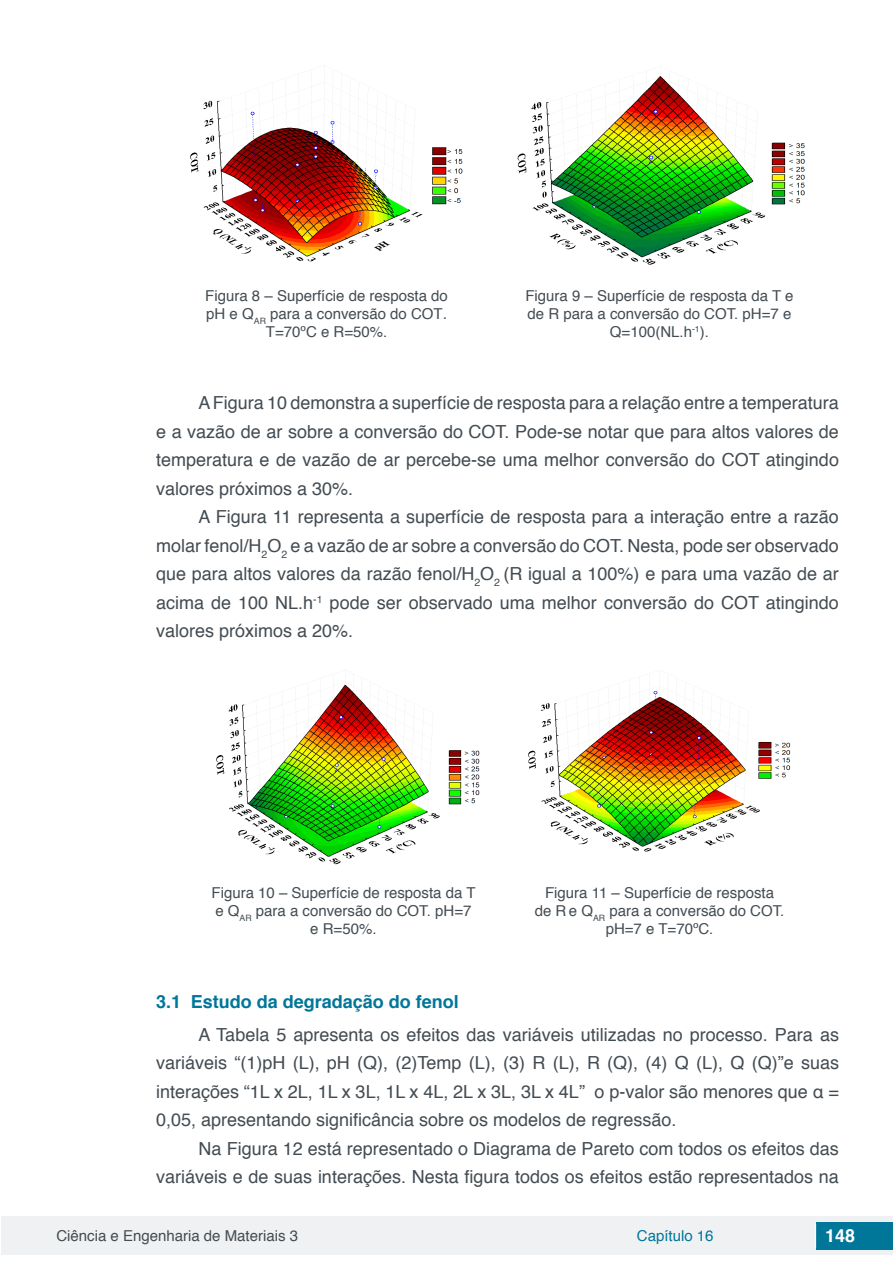
<style>
.page{position:relative;width:893px;height:1263px;background:#fff}
.page>*{position:absolute;margin:0;border:0;box-sizing:border-box;transform-origin:0 0}
.t1{font:18px/28.5px "Helvetica";color:#434c52;text-align:justify}
.t2{font:700 18px "Helvetica";color:#007699}
.t3{font:700 18px "Helvetica";color:#fff}
.t4{font:15px/18px "Helvetica";color:#434c52;text-align:center}
.t5{font:15px "Helvetica";color:#007699}
.s1{font-style:italic}
</style>
<div class="page">
<div style="left:1px;top:1216px;width:891px;height:38px;background:#f0f1f2"></div>
<div style="left:816px;top:1222px;width:77px;height:27px;background:#007699"></div>
<svg style="left:815px;top:1224px;width:1px;height:24px"></svg>
<img style="left:190px;top:73px;width:273px;height:189px">
<img style="left:517px;top:76px;width:288px;height:189px">
<img style="left:216px;top:669px;width:264px;height:196px">
<img style="left:528px;top:673px;width:263px;height:179px">
<p class="t4" style="left:205px;top:287px;width:244px">Figura 8 – Superfície de resposta do pH e Q<sub>AR</sub> para a conversão do COT<span class="s1">.<br></span>T=70ºC e R=50%.</p>
<p class="t4" style="left:525px;top:287px;width:269px">Figura 9 – Superfície de resposta da T e de R para a conversão do COT. pH=7 e<br>Q=100(NL.h<sup>-1</sup>).</p>
<p class="t1" style="left:156px;top:389px;width:684px;text-indent:43px">A Figura 10 demonstra a superfície de resposta para a relação entre a temperatura e a vazão de ar sobre a conversão do COT. Pode-se notar que para altos valores de temperatura e de vazão de ar percebe-se uma melhor conversão do COT atingindo valores próximos a 30%.</p>
<p class="t1" style="left:156px;top:503px;width:684px;text-indent:43px">A Figura 11 representa a superfície de resposta para a interação entre a razão molar fenol/H<sub>2</sub>O<sub>2</sub> e a vazão de ar sobre a conversão do COT. Nesta, pode ser observado que para altos valores da razão fenol/H<sub>2</sub>O<sub>2</sub> (R igual a 100%) e para uma vazão de ar acima de 100 NL.h<sup>-1</sup> pode ser observado uma melhor conversão do COT atingindo valores próximos a 20%.</p>
<p class="t4" style="left:211px;top:884px;width:266px">Figura 10 – Superfície de resposta da T e Q<sub>AR</sub> para a conversão do COT. pH=7 e R=50%.</p>
<p class="t4" style="left:535px;top:884px;width:251px">Figura 11 – Superfície de resposta<br>de R e Q<sub>AR</sub> para a conversão do COT. pH=7 e T=70ºC.</p>
<p class="t2" style="left:156px;top:987px;width:304px">3.1 Estudo da degradação do fenol</p>
<p class="t1" style="left:156px;top:1021px;width:684px;text-indent:43px">A Tabela 5 apresenta os efeitos das variáveis utilizadas no processo. Para as variáveis “(1)pH (L), pH (Q), (2)Temp (L), (3) R (L), R (Q), (4) Q (L), Q (Q)”e suas interações “1L x 2L, 1L x 3L, 1L x 4L, 2L x 3L, 3L x 4L” o p-valor são menores que α = 0,05, apresentando significância sobre os modelos de regressão.</p>
<p class="t1" style="left:156px;top:1135px;width:684px;text-align:right">Na Figura 12 está representado o Diagrama de Pareto com todos os efeitos das variáveis e de suas interações. Nesta figura todos os efeitos estão representados na</p>
<p class="t4" style="left:56px;top:1227px;width:243px">Ciência e Engenharia de Materiais 3</p>
<p class="t5" style="left:637px;top:1224px;width:78px">Capítulo 16</p>
<p class="t3" style="left:825px;top:1221px;width:32px">148</p>
</div>
